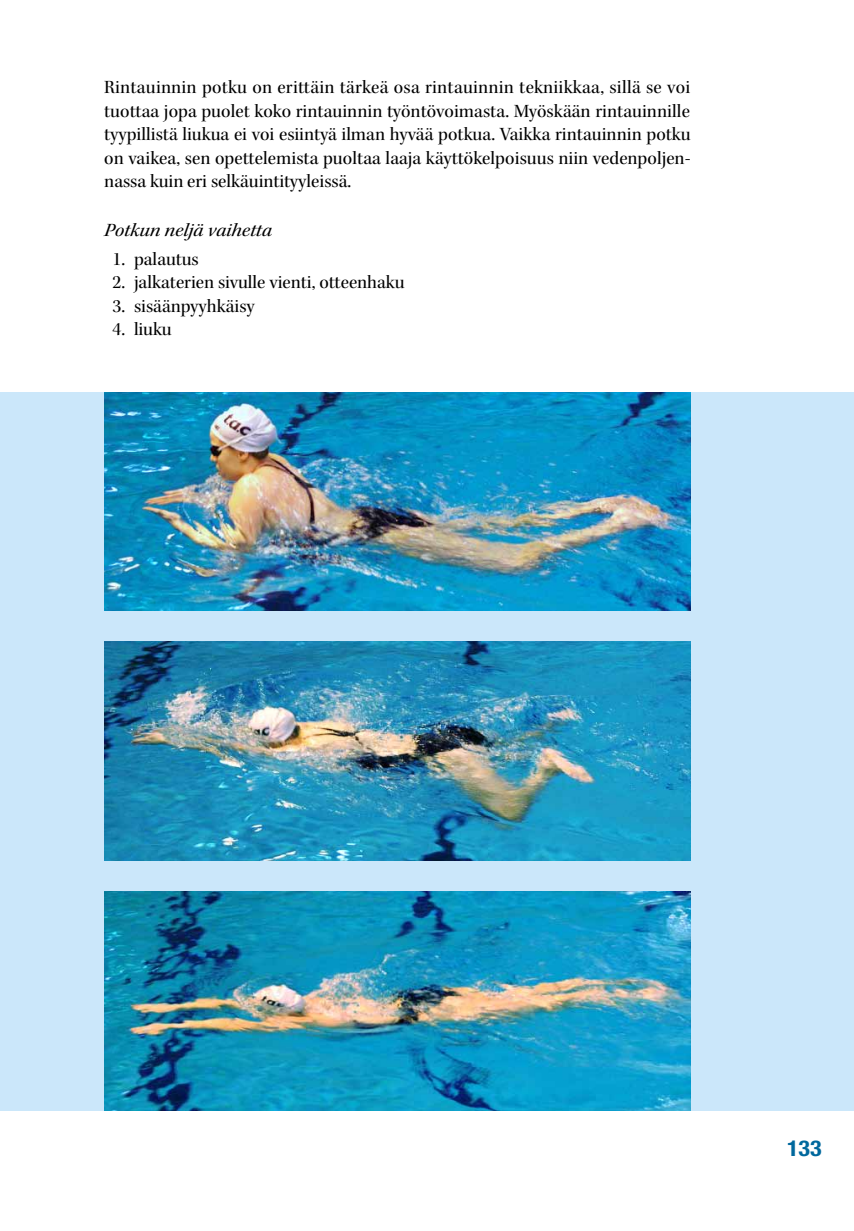
<style>
.page{position:relative;width:854px;height:1231px;background:#fff}
.page>*{position:absolute;margin:0;border:0;box-sizing:border-box;transform-origin:0 0}
.t1{font:700 condensed 21.88px "Helvetica Neue LT Std";color:#00689d;scale:1.1 1}
.t2{font:19.25px/23.6px "Kepler Std Scn Subh";color:#000;text-align:justify;scale:1.1 1}
.t3{font:19.25px "Kepler Std Scn It Subh";letter-spacing:-.005em;color:#000;scale:1.2 1}
</style>
<div class="page">
<div style="left:0;top:392px;width:853px;height:718px;background:#cbe7fa"></div>
<img style="left:104px;top:392px;width:586px;height:218px">
<img style="left:104px;top:642px;width:586px;height:218px">
<img style="left:104px;top:891px;width:586px;height:219px">
<p class="t2" style="left:104px;top:75px;width:534px">Rintauinnin potku on erittäin tärkeä osa rintauinnin tekniikkaa, sillä se voi tuottaa jopa puolet koko rintauinnin työntövoimasta. Myöskään rintauinnille tyypillistä liukua ei voi esiintyä ilman hyvää potkua. Vaikka rintauinnin potku on vaikea, sen opettelemista puoltaa laaja käyttökelpoisuus niin vedenpoljen&shy;nassa kuin eri selkäuintityyleissä.</p>
<p class="t3" style="left:104px;top:219px;width:141px">Potkun neljä vaihetta</p>
<p class="t2" style="left:113px;top:247px;width:80px">1. palautus</p>
<p class="t2" style="left:113px;top:270px;width:267px">2. jalkaterien sivulle vienti, otteenhaku</p>
<p class="t2" style="left:113px;top:294px;width:130px">3. sisäänpyyhkäisy</p>
<p class="t2" style="left:113px;top:318px;width:55px">4. liuku</p>
<p class="t1" style="left:786px;top:1135px;width:33px">133</p>
</div>
